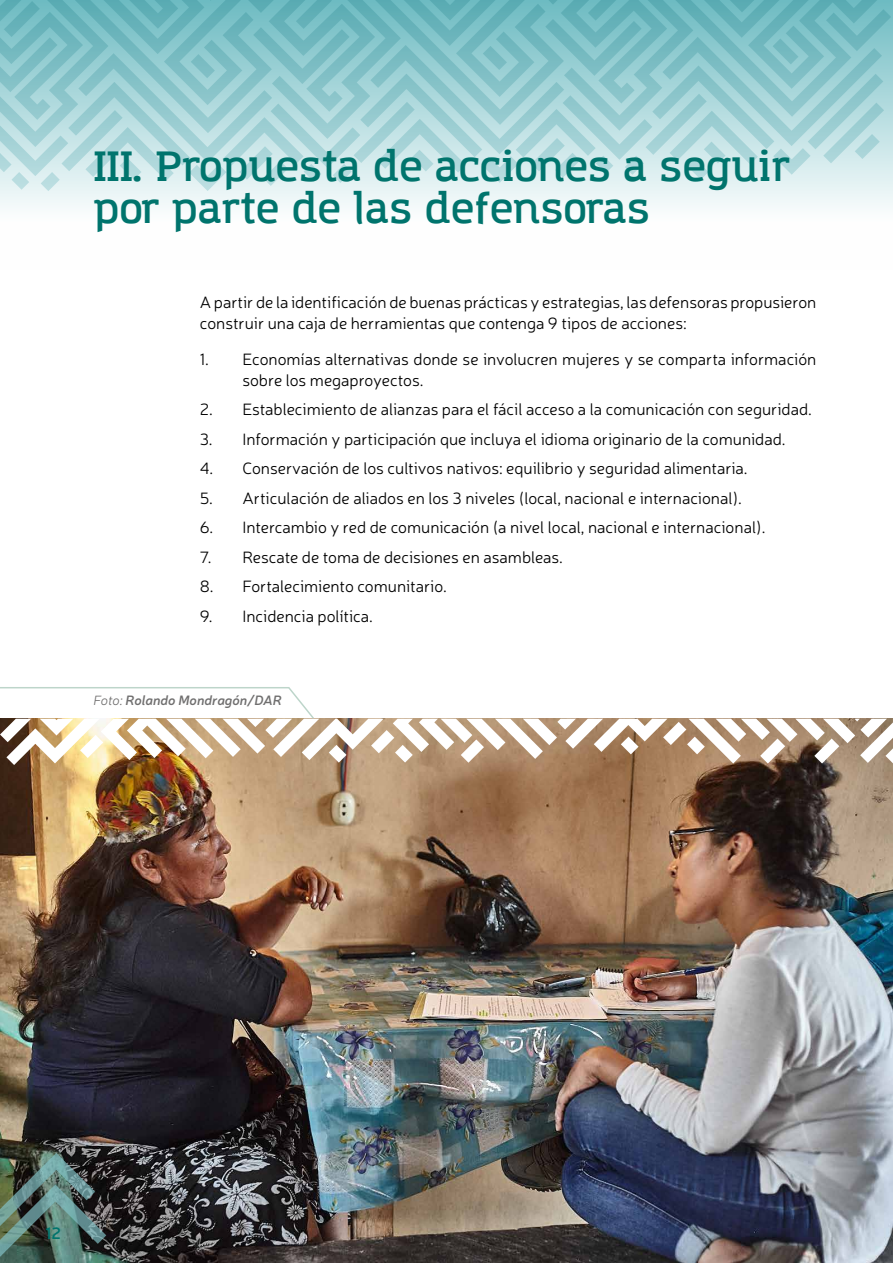
<style>
.page{position:relative;width:893px;height:1263px;background:#fff}
.page>*{position:absolute;margin:0;border:0;box-sizing:border-box;transform-origin:0 0}
.t1{font:600 42px/42px "Amazing Grotesk";color:#00746d}
.t2{font:300 16.5px/21px "Neris";color:#000}
.t3{font:600 16.5px "Neris";color:#00746d}
.t4{font:italic 600 13.5px "Neris";color:#706f6f}
.s1{font-weight:300}
</style>
<div class="page">
<div style="left:0;top:0;width:893px;height:270px;background:linear-gradient(to right,#fafcfc,#fafcfc)"></div>
<svg style="left:0;top:0;width:891px;height:191px"></svg>
<img style="left:0;top:765px;width:893px;height:498px">
<img style="left:0;top:1153px;width:106px;height:110px">
<svg style="left:0;top:687px;width:893px;height:78px"></svg>
<h1 class="t1" style="left:94px;top:146px;width:698px">III. Propuesta de acciones a seguir por parte de las defensoras</h1>
<p class="t2" style="left:200px;top:291px;width:618px">A partir de la identificación de buenas prácticas y estrategias, las defensoras propusieron construir una caja de herramientas que contenga 9 tipos de acciones:</p>
<p class="t2" style="left:242px;top:348px;width:576px;text-indent:-43px">1. Economías alternativas donde se involucren mujeres y se comparta información sobre los megaproyectos.</p>
<p class="t2" style="left:200px;top:399px;width:614px">2. Establecimiento de alianzas para el fácil acceso a la comunicación con seguridad.</p>
<p class="t2" style="left:200px;top:428px;width:587px">3. Información y participación que incluya el idioma originario de la comunidad.</p>
<p class="t2" style="left:200px;top:458px;width:549px">4. Conservación de los cultivos nativos: equilibrio y seguridad alimentaria.</p>
<p class="t2" style="left:200px;top:487px;width:544px">5. Articulación de aliados en los 3 niveles (local, nacional e internacional).</p>
<p class="t2" style="left:200px;top:517px;width:567px">6. Intercambio y red de comunicación (a nivel local, nacional e internacional).</p>
<p class="t2" style="left:200px;top:546px;width:365px">7. Rescate de toma de decisiones en asambleas.</p>
<p class="t2" style="left:200px;top:576px;width:248px">8. Fortalecimiento comunitario.</p>
<p class="t2" style="left:200px;top:605px;width:175px">9. Incidencia política.</p>
<p class="t4" style="left:94px;top:691px;width:190px"><span class="s1">Foto:</span> Rolando Mondragón/DAR</p>
<p class="t3" style="left:46px;top:1221px;width:17px">12</p>
</div>
